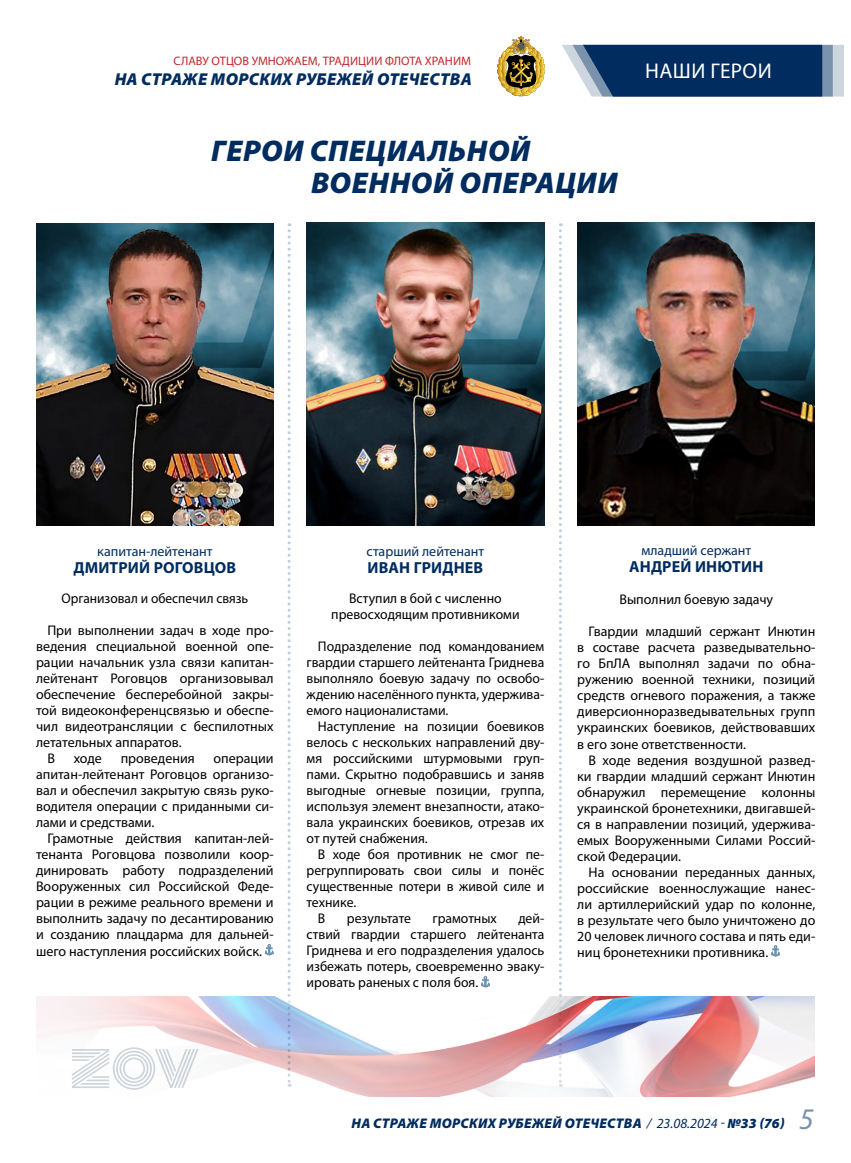
<style>
.page{position:relative;width:851px;height:1163px;background:#fff}
.page>*{position:absolute;margin:0;border:0;box-sizing:border-box;transform-origin:0 0}
.t1{font:italic 900 30px/32px "Myriad Pro";letter-spacing:.02em;color:#002c5f}
.t2{font:21.3px "Myriad Pro";letter-spacing:.02em;color:#fff}
.t3{font:italic 900 17.2px "Myriad Pro";letter-spacing:.02em;color:#002c5f}
.t4{font:700 16px "Myriad Pro";letter-spacing:.01em;color:#002c5f}
.t5{font:14px/16px "Myriad Pro";color:#000;text-align:justify}
.t6{font:italic 900 14px "Myriad Pro";letter-spacing:.02em;color:#002c5f}
.t7{font:14px "Myriad Pro";color:#002c5f}
.t8{font:14px "Myriad Pro";color:#000;scale:.96 1}
.t9{font:12.3px "Myriad Pro";color:#c3272d}
.s1{font-weight:400}
.s2{font-weight:400;font-size:30px}
</style>
<div class="page">
<svg style="left:497px;top:36px;width:48px;height:61px"></svg>
<svg style="left:562px;top:45px;width:281px;height:52px;background:#274c77"></svg>
<svg style="left:287px;top:223px;width:3px;height:773px"></svg>
<svg style="left:559px;top:223px;width:3px;height:773px"></svg>
<img style="left:36px;top:223px;width:238px;height:302px">
<img style="left:577px;top:223px;width:237px;height:302px">
<img style="left:306px;top:223px;width:238px;height:302px">
<svg style="left:481px;top:976px;width:9px;height:11px"></svg>
<svg style="left:771px;top:945px;width:9px;height:11px"></svg>
<svg style="left:264px;top:944px;width:10px;height:11px"></svg>
<img style="left:36px;top:996px;width:778px;height:100px">
<svg style="left:72px;top:1047px;width:126px;height:42px"></svg>
<p class="t9" style="left:173px;top:53px;width:299px">СЛАВУ ОТЦОВ УМНОЖАЕМ, ТРАДИЦИИ ФЛОТА ХРАНИМ</p>
<p class="t3" style="left:115px;top:70px;width:358px">НА СТРАЖЕ МОРСКИХ РУБЕЖЕЙ ОТЕЧЕСТВА</p>
<h1 class="t1" style="left:311px;top:135px;width:308px;text-indent:-100px">ГЕРОИ СПЕЦИАЛЬНОЙ<br>ВОЕННОЙ ОПЕРАЦИИ</h1>
<h2 class="t2" style="left:645px;top:58px;width:128px">НАШИ ГЕРОИ</h2>
<p class="t7" style="left:97px;top:542px;width:117px">капитан-лейтенант</p>
<p class="t4" style="left:73px;top:557px;width:164px">ДМИТРИЙ РОГОВЦОВ</p>
<p class="t8" style="left:61px;top:589px;width:196px">Организовал и обеспечил связь</p>
<p class="t5" style="left:47px;top:622px;width:228px">При выполнении задач в ходе про-</p>
<p class="t5" style="left:36px;top:638px;width:239px">ведения специальной военной опе-</p>
<p class="t5" style="left:36px;top:654px;width:239px">рации начальник узла связи капитан-</p>
<p class="t5" style="left:36px;top:670px;width:239px">лейтенант Роговцов организовывал</p>
<p class="t5" style="left:36px;top:686px;width:239px">обеспечение бесперебойной закры-</p>
<p class="t5" style="left:36px;top:702px;width:239px">той видеоконференцсвязью и обеспе-</p>
<p class="t5" style="left:36px;top:718px;width:239px">чил видеотрансляции с беспилотных</p>
<p class="t5" style="left:36px;top:734px;width:147px">летательных аппаратов.</p>
<p class="t5" style="left:47px;top:750px;width:9px">В</p>
<p class="t5" style="left:74px;top:750px;width:30px">ходе</p>
<p class="t5" style="left:121px;top:750px;width:76px">проведения</p>
<p class="t5" style="left:36px;top:750px;width:239px;text-indent:177px">операции апитан-лейтенант Роговцов организо&shy;вал и обеспечил закрытую связь руко&shy;водителя операции с приданными си&shy;лами и средствами.</p>
<p class="t5" style="left:36px;top:830px;width:239px;text-indent:11px">Грамотные действия капитан-лей&shy;тенанта Роговцова позволили коор&shy;динировать работу подразделений Вооруженных сил Российской Феде&shy;рации в режиме реального времени и выполнить задачу по десантированию и созданию плацдарма для дальней&shy;шего наступления российских войск.</p>
<p class="t7" style="left:366px;top:542px;width:119px">старший лейтенант</p>
<p class="t4" style="left:367px;top:557px;width:117px">ИВАН ГРИДНЕВ</p>
<p class="t5" style="left:331px;top:590px;width:190px;text-align:center">Вступил в бой с численно превосходящим противникоми</p>
<p class="t5" style="left:306px;top:638px;width:239px;text-indent:11px">Подразделение под командованием гвардии старшего лейтенанта Гриднева выполняло боевую задачу по освобо&shy;ждению населённого пункта, удержива&shy;емого националистами.</p>
<p class="t5" style="left:306px;top:718px;width:239px;text-indent:11px">Наступление на позиции боевиков велось с нескольких направлений дву&shy;мя российскими штурмовыми груп&shy;пами. Скрытно подобравшись и заняв выгодные огневые позиции, группа, используя элемент внезапности, атако&shy;вала украинских боевиков, отрезав их от путей снабжения.</p>
<p class="t5" style="left:318px;top:846px;width:228px">В ходе боя противник не смог пе-</p>
<p class="t5" style="left:306px;top:862px;width:239px">регруппировать свои силы и понёс</p>
<p class="t5" style="left:306px;top:878px;width:239px">существенные потери в живой силе и</p>
<p class="t5" style="left:306px;top:894px;width:51px">технике.</p>
<p class="t5" style="left:318px;top:910px;width:9px">В</p>
<p class="t5" style="left:347px;top:910px;width:66px">результате</p>
<p class="t5" style="left:432px;top:910px;width:66px">грамотных</p>
<p class="t5" style="left:306px;top:910px;width:239px;text-indent:212px">дей&shy;ствий гвардии старшего лейтенанта Гриднева и его подразделения удалось избежать потерь, своевременно эваку&shy;ировать раненых с поля боя.</p>
<p class="t7" style="left:641px;top:542px;width:111px">младший сержант</p>
<p class="t4" style="left:629px;top:556px;width:136px">АНДРЕЙ ИНЮТИН</p>
<p class="t5" style="left:619px;top:591px;width:155px">Выполнил боевую задачу</p>
<p class="t5" style="left:577px;top:623px;width:239px;text-indent:11px">Гвардии младший сержант Инютин в составе расчета разведывательно&shy;го БпЛА выполнял задачи по обна&shy;ружению военной техники, позиций средств огневого поражения, а также диверсионноразведывательных групп украинских боевиков, действовавших в его зоне ответственности.</p>
<p class="t5" style="left:577px;top:751px;width:239px;text-indent:11px">В ходе ведения воздушной развед&shy;ки гвардии младший сержант Инютин обнаружил перемещение колонны украинской бронетехники, двигавшей&shy;ся в направлении позиций, удержива&shy;емых Вооруженными Силами Россий&shy;ской Федерации.</p>
<p class="t5" style="left:577px;top:863px;width:239px;text-indent:11px">На основании переданных данных, российские военнослужащие нанес&shy;ли артиллерийский удар по колонне, в результате чего было уничтожено до 20 человек личного состава и пять еди&shy;ниц бронетехники противника.</p>
<p class="t6" style="left:351px;top:1114px;width:463px">НА СТРАЖЕ МОРСКИХ РУБЕЖЕЙ ОТЕЧЕСТВА <span class="s1">/ 23.08.2024 -</span> №33 (76) <span class="s2">5</span></p>
</div>
